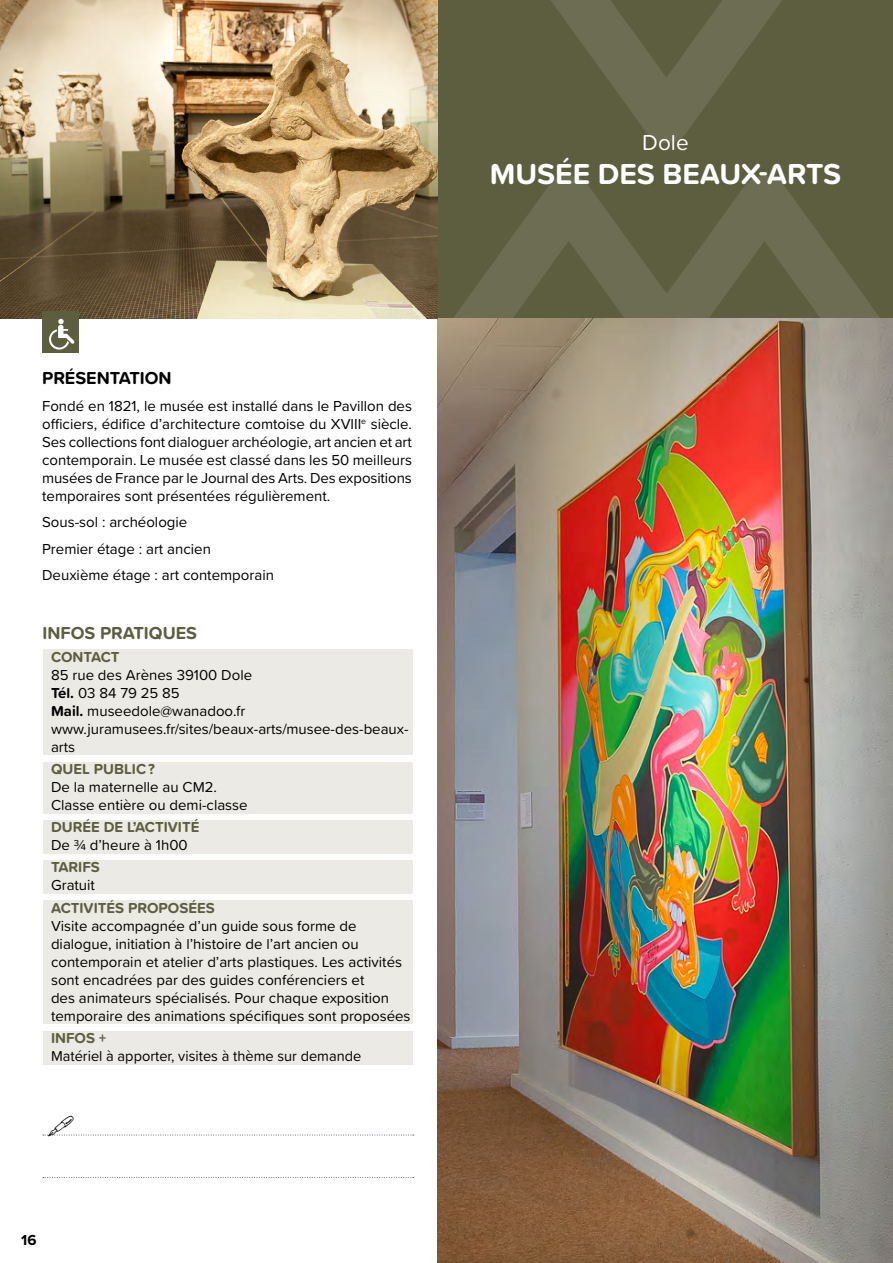
<style>
.page{position:relative;width:893px;height:1263px;background:#fff}
.page>*{position:absolute;margin:0;border:0;box-sizing:border-box;transform-origin:0 0}
.Titre{font:700 30px "Proxima Soft";color:#fff}
.Ville{font:22.5px "Proxima Soft";color:#fff}
.Sous-Titre{font:700 18px "Proxima Soft";color:#5d5e40}
.Sous-Titre-2{font:700 18px "Proxima Soft";color:#000}
.Infos-Pratique-Vert{font:15px/18px "Proxima Soft";color:#000}
.Texte-Courant{font:15px/18px "Proxima Nova";color:#000;text-align:justify}
.Infos-Pratique-Vert-2{font:700 15px/18px "Proxima Soft";color:#5d5e40}
.t1{font:700 15px "Proxima Nova";color:#000}
.s1{font-weight:700;color:#5d5e40}
.s2{font-weight:700}
.s3{font-weight:400;color:#000}
</style>
<div class="page">
<div style="left:438px;top:0;width:455px;height:319px;background:#5d5e40"></div>
<svg style="left:446px;top:175px;width:441px;height:144px"></svg>
<svg style="left:551px;top:0;width:231px;height:143px"></svg>
<div style="left:43px;top:650px;width:369px;height:105px;background:#eceae4"></div>
<div style="left:43px;top:762px;width:369px;height:51px;background:#eceae4"></div>
<div style="left:43px;top:820px;width:369px;height:33px;background:#eceae4"></div>
<div style="left:43px;top:860px;width:369px;height:33px;background:#eceae4"></div>
<div style="left:43px;top:901px;width:369px;height:123px;background:#eceae4"></div>
<div style="left:43px;top:1031px;width:369px;height:33px;background:#eceae4"></div>
<img style="left:438px;top:319px;width:455px;height:944px">
<img style="left:0;top:0;width:438px;height:318px">
<svg style="left:43px;top:1177px;width:371px;height:1px"></svg>
<div style="left:43px;top:311px;width:36px;height:41px;background:#5d5e40"></div>
<svg style="left:49px;top:319px;width:25px;height:31px"></svg>
<svg style="left:43px;top:1134px;width:371px;height:2px"></svg>
<p class="Sous-Titre-2" style="left:42px;top:365px;width:131px">PRÉSENTATION</p>
<p class="Texte-Courant" style="left:42px;top:396px;width:371px">Fondé en 1821, le musée est installé dans le Pavillon des officiers, édifice d’architecture comtoise du XVIII<sup>e</sup> siècle.<br>Ses collections font dialoguer archéologie, art ancien et art contemporain. Le musée est classé dans les 50 meilleurs musées de France par le Journal des Arts. Des expositions temporaires sont présentées régulièrement.</p>
<p class="Texte-Courant" style="left:42px;top:512px;width:147px">Sous-sol : archéologie</p>
<p class="Texte-Courant" style="left:42px;top:539px;width:170px">Premier étage : art ancien</p>
<p class="Texte-Courant" style="left:42px;top:566px;width:233px">Deuxième étage : art contemporain</p>
<p class="Sous-Titre" style="left:43px;top:620px;width:156px">INFOS PRATIQUES</p>
<p class="Infos-Pratique-Vert" style="left:51px;top:647px;width:359px"><span class="s1">CONTACT<br></span>85 rue des Arènes 39100 Dole<br><span class="s2">Tél.</span> 03 84 79 25 85<br><span class="s2">Mail.</span> museedole@wanadoo.fr www.juramusees.fr/sites/beaux-arts/musee-des-beaux&shy;arts</p>
<p class="Infos-Pratique-Vert" style="left:51px;top:759px;width:198px"><span class="s1">QUEL PUBLIC ?<br></span>De la maternelle au CM2.<br>Classe entière ou demi-classe</p>
<p class="Infos-Pratique-Vert-2" style="left:51px;top:817px;width:150px">DURÉE DE L’ACTIVITÉ<br><span class="s3">De ¾ d’heure à 1h00</span></p>
<p class="Infos-Pratique-Vert" style="left:51px;top:858px;width:50px"><span class="s1">TARIFS<br></span>Gratuit</p>
<p class="Infos-Pratique-Vert" style="left:51px;top:898px;width:361px"><span class="s1">ACTIVITÉS PROPOSÉES<br></span>Visite accompagnée d’un guide sous forme de dialogue, initiation à l’histoire de l’art ancien ou contemporain et atelier d’arts plastiques. Les activités sont encadrées par des guides conférenciers et<br>des animateurs spécialisés. Pour chaque exposition temporaire des animations spécifiques sont proposées</p>
<p class="Infos-Pratique-Vert" style="left:51px;top:1028px;width:312px"><span class="s1">INFOS +<br></span>Matériel à apporter, visites à thème sur demande</p>
<p class="t1" style="left:21px;top:1229px;width:17px">16</p>
<p class="Ville" style="left:642px;top:126px;width:48px">Dole</p>
<p class="Titre" style="left:490px;top:152px;width:353px">MUSÉE DES BEAUX-ARTS</p>
</div>
